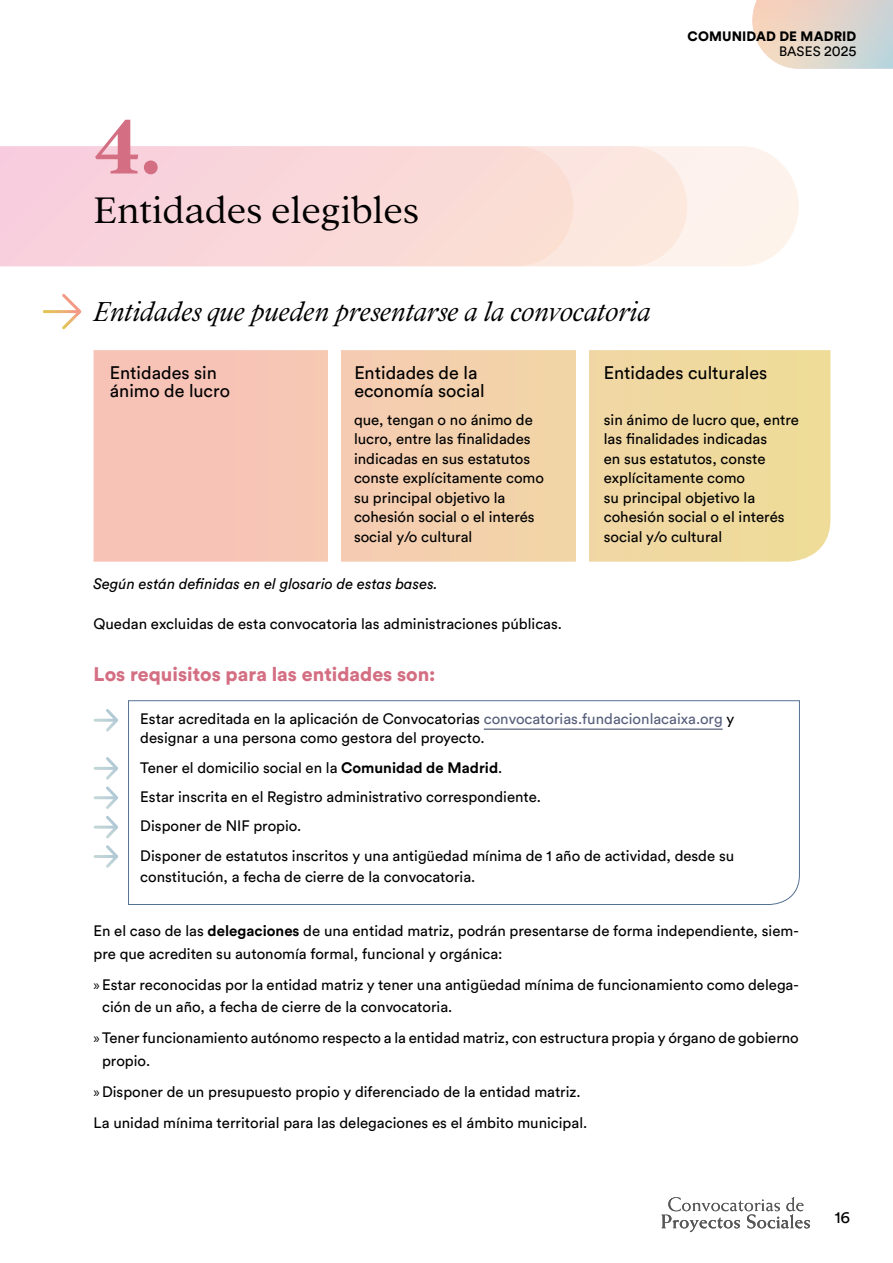
<style>
.page{position:relative;width:893px;height:1263px;background:#fff}
.page>*{position:absolute;margin:0;border:0;box-sizing:border-box;transform-origin:0 0}
.t1{font:700 84px "Addington CF";color:#d46f83}
.t2{font:300 40.5px "Addington CF";letter-spacing:-.01em;color:#000}
.t3{font:italic 300 30px "Addington CF";color:#000}
.t4{font:900 19.5px "Circular Std";color:#d46f83}
.t5{font:18px/18px "Circular Std";color:#000}
.t6{font:16.5px "Circular Std";color:#000}
.t7{font:15px/19.5px "Circular Std";color:#000}
.t8{font:italic 15px "Circular Std";color:#000}
.t9{font:900 13.5px/15px "Circular Std";letter-spacing:.01em;color:#000;text-align:right}
.s1{font-weight:400}
.s2{font-weight:400;font-size:14.55px}
.s3{color:#565e7b}
.s4{font-weight:700}
.s5{font-family:"Myriad Pro"}
</style>
<div class="page">
<svg style="left:752px;top:0;width:141px;height:69px;background:#e1d7cd"></svg>
<svg style="left:662px;top:1197px;width:148px;height:35px"></svg>
<svg style="left:687px;top:146px;width:112px;height:120px;background:#fdf3ee"></svg>
<svg style="left:573px;top:146px;width:114px;height:120px;background:#fce8df"></svg>
<svg style="left:0;top:146px;width:573px;height:120px;background:#f9d6d9"></svg>
<svg style="left:94px;top:350px;width:736px;height:212px;background:#f3cfab"></svg>
<svg style="left:59px;top:294px;width:23px;height:36px"></svg>
<div style="left:577px;top:344px;width:12px;height:222px;background:#fff"></div>
<div style="left:328px;top:344px;width:12px;height:222px;background:#fff"></div>
<svg style="left:128px;top:700px;width:672px;height:205px"></svg>
<svg style="left:103px;top:709px;width:15px;height:23px"></svg>
<svg style="left:103px;top:757px;width:15px;height:111px"></svg>
<h1 class="t1" style="left:94px;top:97px;width:69px">4.</h1>
<h2 class="t2" style="left:94px;top:187px;width:327px">Entidades elegibles</h2>
<h3 class="t3" style="left:94px;top:294px;width:559px">Entidades que pueden presentarse a la convocatoria</h3>
<p class="t9" style="left:687px;top:29px;width:170px">COMUNIDAD DE MADRID<br><span class="s1">BASES</span> <span class="s2">2025</span></p>
<p class="t5" style="left:110px;top:364px;width:122px">Entidades sin ánimo de lucro</p>
<p class="t5" style="left:354px;top:364px;width:132px">Entidades de la economía social</p>
<p class="t5" style="left:604px;top:364px;width:165px">Entidades culturales</p>
<p class="t7" style="left:354px;top:409px;width:192px">que, tengan o no ánimo de lucro, entre las finalidades indicadas en sus estatutos conste explícitamente como su principal objetivo la cohesión social o el interés social y/o cultural</p>
<p class="t7" style="left:604px;top:409px;width:197px">sin ánimo de lucro que, entre las finalidades indicadas<br>en sus estatutos, conste explícitamente como<br>su principal objetivo la cohesión social o el interés social y/o cultural</p>
<p class="t8" style="left:94px;top:575px;width:346px">Según están definidas en el glosario de estas bases.</p>
<p class="t7" style="left:94px;top:613px;width:470px">Quedan excluidas de esta convocatoria las administraciones públicas.</p>
<h3 class="t4" style="left:94px;top:661px;width:343px">Los requisitos para las entidades son:</h3>
<p class="t7" style="left:140px;top:710px;width:595px;line-height:18.8px">Estar acreditada en la aplicación de Convocatorias <span class="s3">convocatorias.fundacionlacaixa.org</span> y designar a una persona como gestora del proyecto.</p>
<p class="t7" style="left:140px;top:752px;width:595px;line-height:29.4px">Tener el domicilio social en la <span class="s4">Comunidad de Madrid</span>.<br>Estar inscrita en el Registro administrativo correspondiente.<br>Disponer de NIF propio.<br>Disponer de estatutos inscritos y una antigüedad mínima de 1 año de actividad, desde su</p>
<p class="t7" style="left:140px;top:866px;width:337px">constitución, a fecha de cierre de la convocatoria.</p>
<p class="t7" style="left:94px;top:919px;width:707px;line-height:22.5px">En el caso de las <span class="s4">delegaciones</span> de una entidad matriz, podrán presentarse de forma independiente, siem&shy;pre que acrediten su autonomía formal, funcional y orgánica:</p>
<p class="t7" style="left:102px;top:973px;width:698px;line-height:22.5px;text-indent:-9px"><span class="s5">»</span> Estar reconocidas por la entidad matriz y tener una antigüedad mínima de funcionamiento como delega&shy;ción de un año, a fecha de cierre de la convocatoria.</p>
<p class="t7" style="left:102px;top:1026px;width:698px;line-height:22.5px;text-indent:-9px"><span class="s5">»</span>Tener funcionamiento autónomo respecto a la entidad matriz, con estructura propia y órgano de gobierno propio.</p>
<p class="t7" style="left:94px;top:1076px;width:495px;line-height:31px"><span class="s5">»</span> Disponer de un presupuesto propio y diferenciado de la entidad matriz.<br>La unidad mínima territorial para las delegaciones es el ámbito municipal.</p>
<p class="t6" style="left:835px;top:1207px;width:17px">16</p>
</div>
